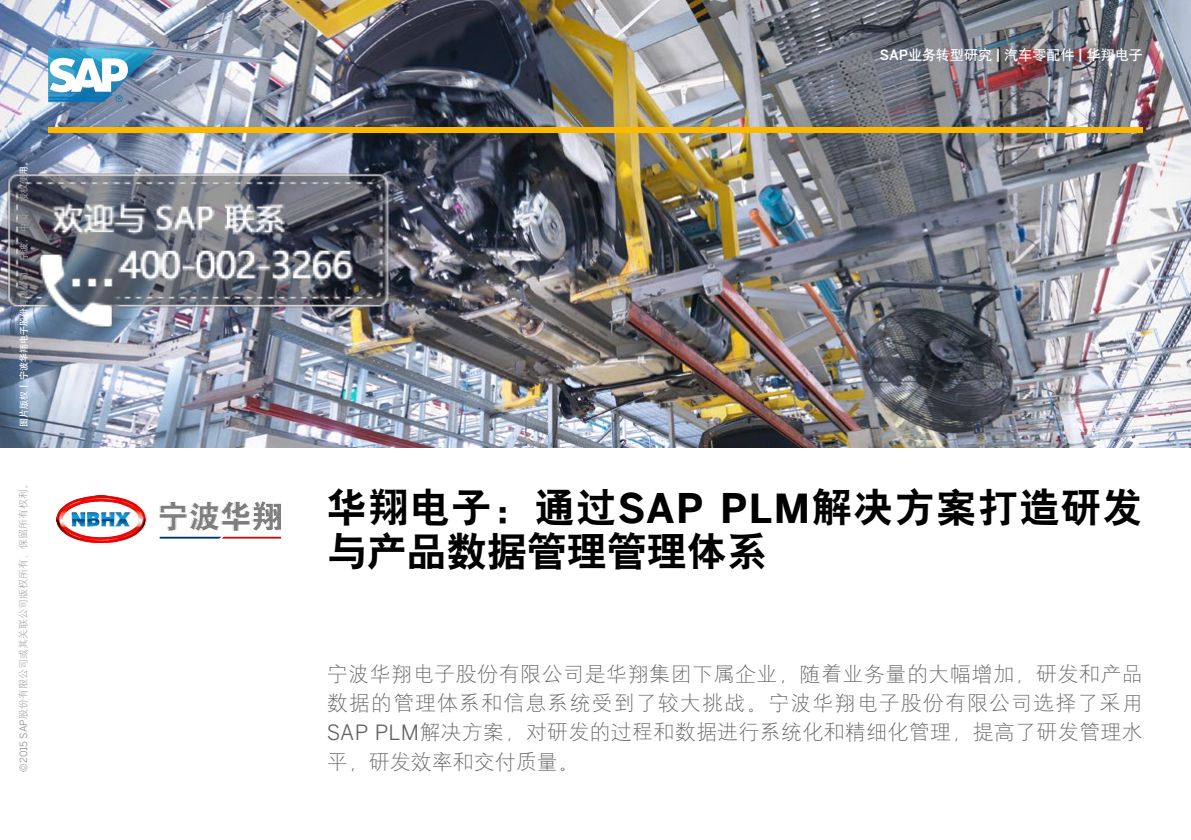
<style>
.page{position:relative;width:1191px;height:840px;background:#fff}
.page>*{position:absolute;margin:0;border:0;box-sizing:border-box;transform-origin:0 0}
.t1{font:40px/44px "H Yb 2 gj";letter-spacing:.04em;color:#000}
.t2{font:21px/29px "H Yg 1 gj";letter-spacing:.015em;color:#626262;text-align:justify}
.t3{font:14px "H Yb 1 gj";color:#fff}
.t4{font:10px "H Yg 1 gj";color:#8d8d8d}
.t5{font:9px "H Yb 1 gj";color:#fff}
.s1{font-family:"Benton Sans";font-weight:500}
.s2{font-family:"Benton Sans"}
.s3{font-family:"Benton Sans";font-weight:700}
</style>
<div class="page">
<img style="left:0;top:0;width:1191px;height:447px">
<svg style="left:48px;top:48px;width:109px;height:54px"></svg>
<div style="left:48px;top:127px;width:1094px;height:5px;background:#fbb900"></div>
<img style="left:57px;top:495px;width:223px;height:47px">
<img style="left:0;top:168px;width:434px;height:168px">
<p class="t5" style="left:19px;top:426px;width:270px;rotate:-90deg">图片版权 <span class="s1">|</span> 宁波华翔电子股份有限公司，宁波，中国。授权使用。</p>
<p class="t4" style="left:18px;top:771px;width:294px;rotate:-90deg"><span class="s2">©2015 SAP</span>股份有限公司或其关联公司版权所有，保留所有权利。</p>
<p class="t3" style="left:880px;top:47px;width:264px"><span class="s1">SAP</span>业务转型研究 <span class="s1">|</span> 汽车零配件 <span class="s1">|</span> 华翔电子</p>
<h1 class="t1" style="left:327px;top:485px;width:817px">华翔电子：通过<span class="s3">SAP PLM</span>解决方案打造研发与产品数据管理管理体系</h1>
<p class="t2" style="left:327px;top:659px;width:817px">宁波华翔电子股份有限公司是华翔集团下属企业，随着业务量的大幅增加，研发和产品数据的管理体系和信息系统受到了较大挑战。宁波华翔电子股份有限公司选择了采用<span class="s2">SAP PLM</span>解决方案，对研发的过程和数据进行系统化和精细化管理，提高了研发管理水</p>
<p class="t2" style="left:327px;top:746px;width:253px">平，研发效率和交付质量。</p>
</div>
